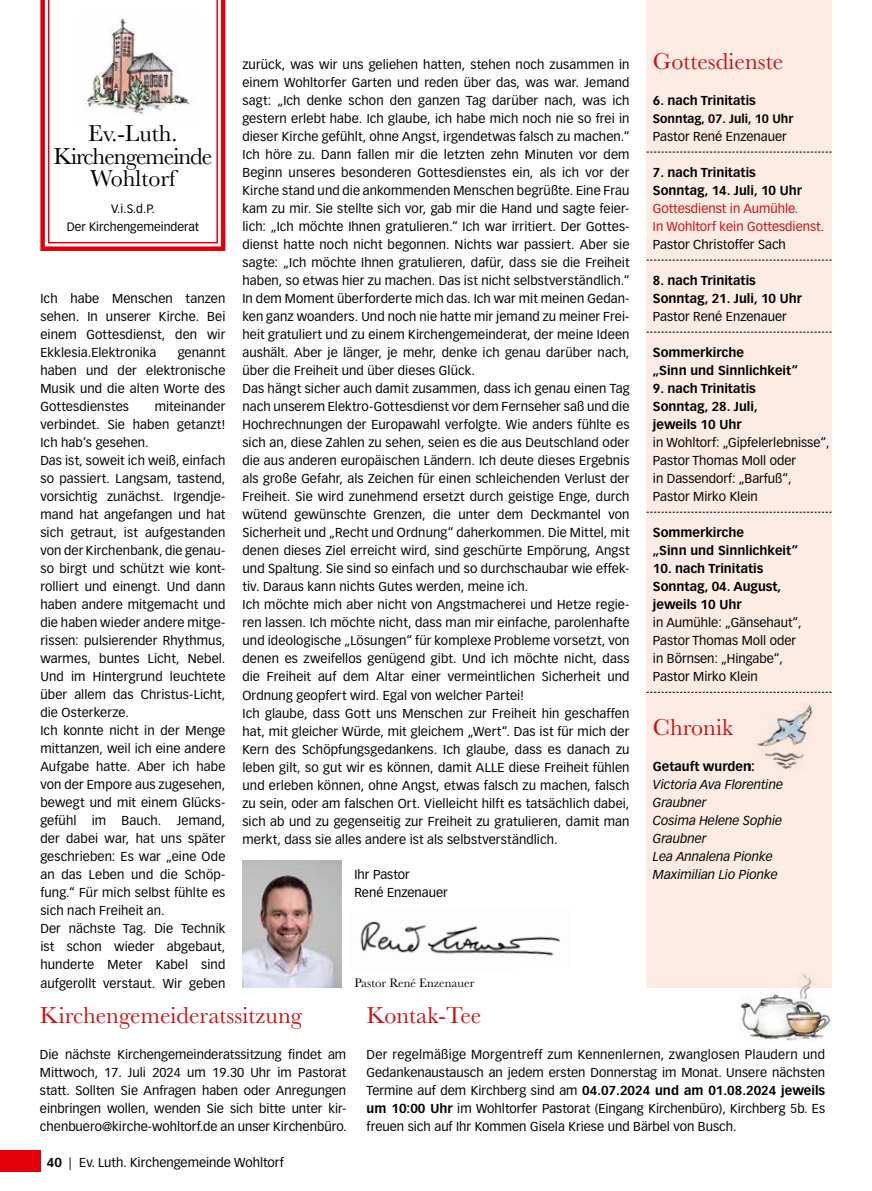
<style>
.page{position:relative;width:872px;height:1191px;background:#fff}
.page>*{position:absolute;margin:0;border:0;box-sizing:border-box;transform-origin:0 0}
.t1{font:24px "Baskerville";color:#cd1013}
.t2{font:24px/22.5px "Baskerville";letter-spacing:-.04em;color:#000;text-align:center}
.t3{font:12.75px/18px "Vectora LT Pro";letter-spacing:.005em;color:#000}
.t4{font:700 12.75px/18px "Vectora LT Pro";color:#000}
.t5{font:italic 12.75px/18px "Vectora LT Pro";color:#000}
.t6{font:12.75px/18px "Vectora LT Pro";color:#cd1013}
.t7{font:12.75px "Baskerville";color:#000}
.t8{font:12px/18px "Vectora LT Pro";color:#000;text-align:center}
.t9{font:700 12px "Vectora LT Pro";color:#000}
.s1{font-weight:700}
</style>
<div class="page">
<svg style="left:40px;top:0;width:186px;height:251px"></svg>
<svg style="left:48px;top:0;width:170px;height:243px"></svg>
<img style="left:77px;top:12px;width:126px;height:114px">
<div style="left:0;top:1150px;width:40px;height:21px;background:#e3000b"></div>
<div style="left:646px;top:0;width:185px;height:987px;background:#fdece4"></div>
<svg style="left:646px;top:152px;width:185px;height:1px"></svg>
<svg style="left:646px;top:260px;width:185px;height:1px"></svg>
<svg style="left:646px;top:332px;width:185px;height:1px"></svg>
<svg style="left:646px;top:512px;width:185px;height:1px"></svg>
<svg style="left:646px;top:692px;width:185px;height:1px"></svg>
<img style="left:360px;top:921px;width:200px;height:35px">
<img style="left:242px;top:860px;width:100px;height:127px">
<img style="left:756px;top:702px;width:57px;height:68px">
<img style="left:739px;top:974px;width:92px;height:67px">
<h1 class="t2" style="left:53px;top:122px;width:160px">Ev.-Luth.<br>Kirchengemeinde<br>Wohltorf</h1>
<p class="t8" style="left:67px;top:200px;width:134px">V.i.S.d.P.<br>Der Kirchengemeinderat</p>
<p class="t3" style="left:40px;top:290px;width:186px;text-align:justify">Ich habe Menschen tanzen sehen. In unserer Kirche. Bei einem Gottesdienst, den wir Ekklesia.Elektronika</p>
<p class="t3" style="left:40px;top:344px;width:186px;text-align:justify;text-indent:137px">genannt haben und der elektronische Musik und die alten Worte des Gottesdienstes</p>
<p class="t3" style="left:40px;top:398px;width:186px;text-indent:114px">miteinander verbindet. Sie haben getanzt!<br>Ich hab‘s gesehen.<br>Das ist, soweit ich weiß, einfach so passiert. Langsam, tastend, vorsichtig zunächst. Irgendje&shy;mand hat angefangen und hat sich getraut, ist aufgestanden von der Kirchenbank, die genau&shy;so birgt und schützt wie kont&shy;rolliert und einengt. Und dann haben andere mitgemacht und die haben wieder andere mitge&shy;rissen: pulsierender Rhythmus, warmes, buntes Licht, Nebel.<br>Und im Hintergrund leuchtete über allem das Christus-Licht, die Osterkerze.<br>Ich konnte nicht in der Menge mittanzen, weil ich eine andere<br>Aufgabe hatte. Aber ich habe von der Empore aus zugesehen, bewegt und mit einem Glücks&shy;gefühl im Bauch. Jemand, der dabei war, hat uns später geschrieben: Es war „eine Ode an das Leben und die Schöp&shy;fung.“ Für mich selbst fühlte es sich nach Freiheit an.<br>Der nächste Tag. Die Technik ist schon wieder abgebaut, hunderte Meter Kabel sind aufgerollt verstaut. Wir geben</p>
<p class="t3" style="left:242px;top:56px;width:388px">zurück, was wir uns geliehen hatten, stehen noch zusammen in einem Wohltorfer Garten und reden über das, was war. Jemand sagt: „Ich denke schon den ganzen Tag darüber nach, was ich gestern erlebt habe. Ich glaube, ich habe mich noch nie so frei in dieser Kirche gefühlt, ohne Angst, irgendetwas falsch zu machen.“ Ich höre zu. Dann fallen mir die letzten zehn Minuten vor dem Beginn unseres besonderen Gottesdienstes ein, als ich vor der Kirche stand und die ankommenden Menschen begrüßte. Eine Frau kam zu mir. Sie stellte sich vor, gab mir die Hand und sagte feier&shy;lich: „Ich möchte Ihnen gratulieren.“ Ich war irritiert. Der Gottes&shy;dienst hatte noch nicht begonnen. Nichts war passiert. Aber sie sagte: „Ich möchte Ihnen gratulieren, dafür, dass sie die Freiheit haben, so etwas hier zu machen. Das ist nicht selbstverständlich.“ In dem Moment überforderte mich das. Ich war mit meinen Gedan&shy;ken ganz woanders. Und noch nie hatte mir jemand zu meiner Frei&shy;heit gratuliert und zu einem Kirchengemeinderat, der meine Ideen aushält. Aber je länger, je mehr, denke ich genau darüber nach, über die Freiheit und über dieses Glück.<br>Das hängt sicher auch damit zusammen, dass ich genau einen Tag nach unserem Elektro-Gottesdienst vor dem Fernseher saß und die Hochrechnungen der Europawahl verfolgte. Wie anders fühlte es sich an, diese Zahlen zu sehen, seien es die aus Deutschland oder die aus anderen europäischen Ländern. Ich deute dieses Ergebnis als große Gefahr, als Zeichen für einen schleichenden Verlust der Freiheit. Sie wird zunehmend ersetzt durch geistige Enge, durch wütend gewünschte Grenzen, die unter dem Deckmantel von Sicherheit und „Recht und Ordnung“ daherkommen. Die Mittel, mit denen dieses Ziel erreicht wird, sind geschürte Empörung, Angst und Spaltung. Sie sind so einfach und so durchschaubar wie effek&shy;tiv. Daraus kann nichts Gutes werden, meine ich.<br>Ich möchte mich aber nicht von Angstmacherei und Hetze regie&shy;ren lassen. Ich möchte nicht, dass man mir einfache, parolenhafte und ideologische „Lösungen“ für komplexe Probleme vorsetzt, von denen es zweifellos genügend gibt. Und ich möchte nicht, dass die Freiheit auf dem Altar einer vermeintlichen Sicherheit und Ordnung geopfert wird. Egal von welcher Partei!<br>Ich glaube, dass Gott uns Menschen zur Freiheit hin geschaffen hat, mit gleicher Würde, mit gleichem „Wert“. Das ist für mich der Kern des Schöpfungsgedankens. Ich glaube, dass es danach zu leben gilt, so gut wir es können, damit ALLE diese Freiheit fühlen und erleben können, ohne Angst, etwas falsch zu machen, falsch zu sein, oder am falschen Ort. Vielleicht hilft es tatsächlich dabei, sich ab und zu gegenseitig zur Freiheit zu gratulieren, damit man merkt, dass sie alles andere ist als selbstverständlich.</p>
<p class="t3" style="left:354px;top:866px;width:95px">Ihr Pastor<br>René Enzenauer</p>
<p class="t7" style="left:354px;top:975px;width:122px">Pastor René Enzenauer</p>
<h1 class="t1" style="left:653px;top:46px;width:132px">Gottesdienste</h1>
<p class="t4" style="left:653px;top:91px;width:104px">6. nach Trinitatis</p>
<p class="t9" style="left:653px;top:111px;width:142px">Sonntag, 07. Juli, 10 Uhr</p>
<p class="t3" style="left:653px;top:128px;width:135px">Pastor René Enzenauer</p>
<p class="t4" style="left:653px;top:163px;width:151px">7. nach Trinitatis<br>Sonntag, 14. Juli, 10 Uhr</p>
<p class="t6" style="left:653px;top:200px;width:173px">Gottesdienst in Aumühle.<br>In Wohltorf kein Gottesdienst.</p>
<p class="t3" style="left:653px;top:236px;width:134px">Pastor Christoffer Sach</p>
<p class="t4" style="left:653px;top:271px;width:151px">8. nach Trinitatis<br>Sonntag, 21. Juli, 10 Uhr</p>
<p class="t3" style="left:653px;top:308px;width:135px">Pastor René Enzenauer</p>
<p class="t4" style="left:653px;top:343px;width:146px">Sommerkirche<br>„Sinn und Sinnlichkeit“</p>
<p class="t4" style="left:653px;top:380px;width:106px">9. nach Trinitatis<br>Sonntag, 28. Juli, jeweils 10 Uhr</p>
<p class="t3" style="left:653px;top:434px;width:178px">in Wohltorf: „Gipfelerlebnisse“,<br>Pastor Thomas Moll oder<br>in Dassendorf: „Barfuß“,<br>Pastor Mirko Klein</p>
<p class="t4" style="left:653px;top:524px;width:146px">Sommerkirche<br>„Sinn und Sinnlichkeit“</p>
<p class="t4" style="left:653px;top:560px;width:130px">10. nach Trinitatis<br>Sonntag, 04. August, jeweils 10 Uhr</p>
<p class="t3" style="left:653px;top:614px;width:150px">in Aumühle: „Gänsehaut“,<br>Pastor Thomas Moll oder in Börnsen: „Hingabe“,<br>Pastor Mirko Klein</p>
<h1 class="t1" style="left:653px;top:712px;width:82px">Chronik</h1>
<p class="t4" style="left:653px;top:757px;width:103px">Getauft wurden:</p>
<p class="t5" style="left:653px;top:776px;width:132px">Victoria Ava Florentine<br>Graubner<br>Cosima Helene Sophie<br>Graubner<br>Lea Annalena Pionke<br>Maximilian Lio Pionke</p>
<h1 class="t1" style="left:40px;top:1000px;width:264px">Kirchengemeideratssitzung</h1>
<p class="t3" style="left:40px;top:1046px;width:308px;text-align:justify">Die nächste Kirchengemeinderatssitzung findet am Mittwoch, 17. Juli 2024 um 19.30 Uhr im Pastorat statt. Sollten Sie Anfragen haben oder Anregungen einbringen wollen, wenden Sie sich bitte unter kir&shy;chenbuero@kirche-wohltorf.de an unser Kirchenbüro.</p>
<p class="t3" style="left:47px;top:1154px;width:238px"><span class="s1">40</span> | Ev. Luth. Kirchengemeinde Wohltorf</p>
<h1 class="t1" style="left:367px;top:1000px;width:116px">Kontak-Tee</h1>
<p class="t3" style="left:367px;top:1046px;width:460px;text-align:justify">Der regelmäßige Morgentreff zum Kennenlernen, zwanglosen Plaudern und Gedankenaustausch an jedem ersten Donnerstag im Monat. Unsere nächsten Termine auf dem Kirchberg sind am <span class="s1">04.07.2024 und am 01.08.2024 jeweils um 10:00 Uhr</span> im Wohltorfer Pastorat (Eingang Kirchenbüro), Kirchberg 5b. Es freuen sich auf Ihr Kommen Gisela Kriese und Bärbel von Busch.</p>
</div>
